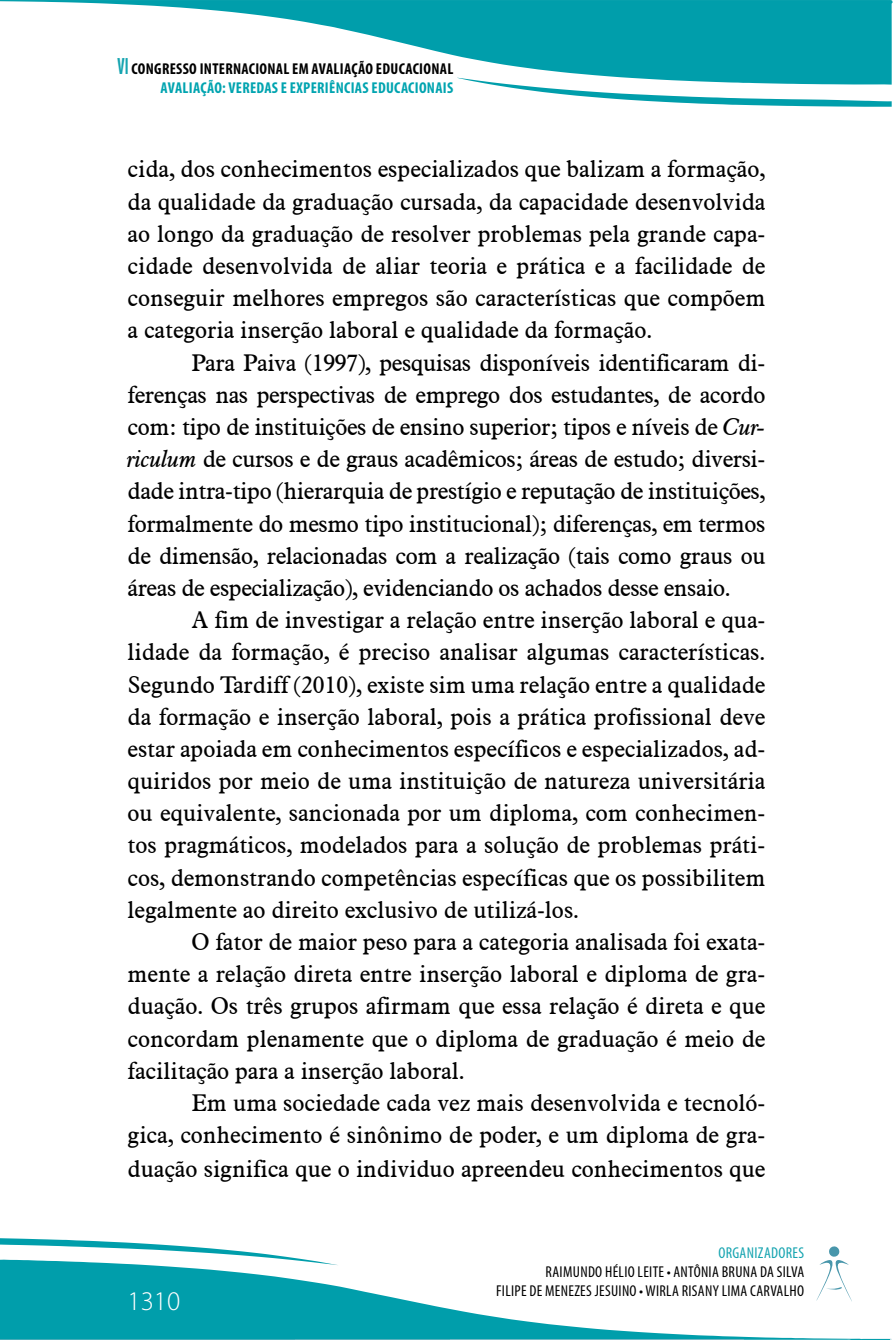
<style>
.page{position:relative;width:893px;height:1340px;background:#fff}
.page>*{position:absolute;margin:0;border:0;box-sizing:border-box;transform-origin:0 0}
.t1{font:300 27px "Myriad Pro";color:#fff}
.t2{font:23.62px/32.2px "Aldine 721 BT";color:#000;text-align:justify}
.t3{font:700 condensed 15.75px/18.9px "Myriad Pro";letter-spacing:.02em;color:#000;text-align:right}
.t4{font:condensed 15.75px/18.9px "Myriad Pro";letter-spacing:.02em;color:#000;text-align:right}
.t5{font:condensed 15.75px "Myriad Pro";letter-spacing:.02em;color:#15a4b0}
.s1{font-size:23.62px;color:#15a4b0}
.s2{color:#00a4b0}
.s3{font-style:italic}
</style>
<div class="page">
<svg style="left:0;top:0;width:893px;height:78px;fill:#009eab"></svg>
<svg style="left:458px;top:78px;width:434px;height:29px"></svg>
<svg style="left:829px;top:1246px;width:11px;height:11px"></svg>
<svg style="left:0;top:1260px;width:859px;height:79px"></svg>
<hr style="left:0;top:1339px;width:295px;height:1px;background:#46abb7">
<hr style="left:450px;top:1339px;width:293px;height:1px;background:#72b8c4">
<hr style="left:295px;top:1339px;width:155px;height:1px;background:#5bb0bc">
<svg style="left:743px;top:1339px;width:108px;height:1px"></svg>
<svg style="left:859px;top:1338px;width:32px;height:1px"></svg>
<svg style="left:0;top:1238px;width:339px;height:27px"></svg>
<p class="t3" style="left:117px;top:59px;width:337px"><span class="s1">VI</span> CONGRESSO INTERNACIONAL EM AVALIAÇÃO EDUCACIONAL<br><span class="s2">AVALIAÇÃO: VEREDAS E EXPERIÊNCIAS EDUCACIONAIS</span></p>
<p class="t2" style="left:128px;top:153px;width:639px">cida, dos conhecimentos especializados que balizam a formação, da qualidade da graduação cursada, da capacidade desenvolvida ao longo da graduação de resolver problemas pela grande capa&shy;cidade desenvolvida de aliar teoria e prática e a facilidade de conseguir melhores empregos são características que compõem a categoria inserção laboral e qualidade da formação.</p>
<p class="t2" style="left:128px;top:346px;width:640px;text-indent:64px">Para Paiva (1997), pesquisas disponíveis identificaram di&shy;ferenças nas perspectivas de emprego dos estudantes, de acordo com: tipo de instituições de ensino superior; tipos e níveis de <span class="s3">Cur&shy;riculum</span> de cursos e de graus acadêmicos; áreas de estudo; diversi&shy;dade intra-tipo (hierarquia de prestígio e reputação de instituições, formalmente do mesmo tipo institucional); diferenças, em termos de dimensão, relacionadas com a realização (tais como graus ou áreas de especialização), evidenciando os achados desse ensaio.</p>
<p class="t2" style="left:128px;top:603px;width:639px;text-indent:64px">A fim de investigar a relação entre inserção laboral e qua&shy;lidade da formação, é preciso analisar algumas características.<br>Segundo Tardiff (2010), existe sim uma relação entre a qualidade da formação e inserção laboral, pois a prática profissional deve estar apoiada em conhecimentos específicos e especializados, ad&shy;quiridos por meio de uma instituição de natureza universitária ou equivalente, sancionada por um diploma, com conhecimen&shy;tos pragmáticos, modelados para a solução de problemas práti&shy;cos, demonstrando competências específicas que os possibilitem legalmente ao direito exclusivo de utilizá-los.</p>
<p class="t2" style="left:128px;top:925px;width:639px;text-indent:64px">O fator de maior peso para a categoria analisada foi exata&shy;mente a relação direta entre inserção laboral e diploma de gra&shy;duação. Os três grupos afirmam que essa relação é direta e que concordam plenamente que o diploma de graduação é meio de facilitação para a inserção laboral.</p>
<p class="t2" style="left:128px;top:1085px;width:639px;line-height:32.9px;text-indent:64px">Em uma sociedade cada vez mais desenvolvida e tecnoló&shy;gica, conhecimento é sinônimo de poder, e um diploma de gra&shy;duação significa que o individuo apreendeu conhecimentos que</p>
<p class="t1" style="left:102px;top:1274px;width:54px">1310</p>
<p class="t1" style="left:128px;top:1286px;width:54px">1310</p>
<p class="t5" style="left:718px;top:1242px;width:87px">ORGANIZADORES</p>
<p class="t4" style="left:496px;top:1261px;width:310px">RAIMUNDO HÉLIO LEITE • ANTÔNIA BRUNA DA SILVA<br>FILIPE DE MENEZES JESUINO • WIRLA RISANY LIMA CARVALHO</p>
</div>
